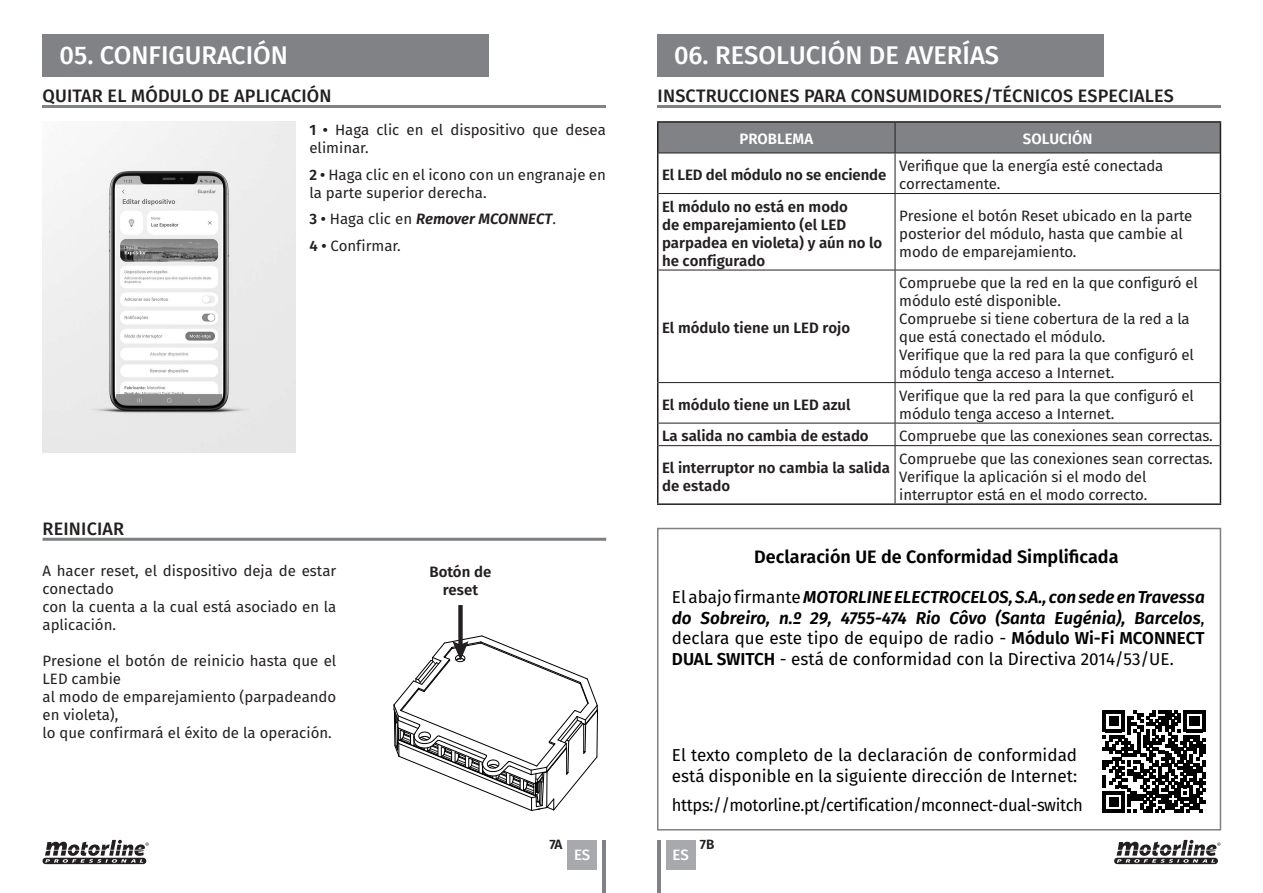
<style>
.page{position:relative;width:1263px;height:893px;background:#fff}
.page>*{position:absolute;margin:0;border:0;box-sizing:border-box;transform-origin:0 0}
.t1{font:500 25.5px "Fira Sans";color:#fff}
.legenda{font:500 18px "Fira Sans";letter-spacing:.01em;color:#231f20}
.Paragraph_Style_2{font:600 18px "Fira Sans";color:#000}
.Paragraph_Style_2-2{font:italic 600 17.25px/20.7px "Fira Sans";color:#000;text-align:justify}
.Paragraph_Style_2-3{font:17.25px/20.7px "Fira Sans";color:#000}
.Paragraph_Style_2-4{font:17.25px "Fira Sans";letter-spacing:-.02em;color:#000;scale:.96 1}
.Paragraph_Style_2-5{font:15px/18px "Fira Sans";letter-spacing:-.01em;color:#231f20}
.legenda-2{font:15px/18px "Fira Sans";color:#231f20}
.Paragraph_Style_2-6{font:600 15px/18px "Fira Sans";color:#231f20}
.legenda-3{font:italic 600 15px "Fira Sans";color:#231f20}
.Paragraph_Style_2-7{font:600 15px "Fira Sans";color:#fff}
.legenda-4{font:600 15px/18px "Fira Sans";color:#231f20;text-align:center}
.t2{font:500 15px "Fira Sans";color:#fff}
.t3{font:600 13.5px "Fira Sans";color:#231f20}
.s1{font-weight:600}
.s2{font-style:normal}
.s3{font-weight:400;font-style:normal}
</style>
<div class="page">
<img style="left:43px;top:121px;width:252px;height:331px">
<div style="left:657px;top:34px;width:446px;height:43px;background:#808285"></div>
<div style="left:43px;top:34px;width:446px;height:43px;background:#808285"></div>
<hr style="left:43px;top:105px;width:563px;height:3px;background:#808285">
<hr style="left:657px;top:105px;width:563px;height:3px;background:#808285">
<div style="left:666px;top:840px;width:30px;height:29px;background:#a8a9ad"></div>
<div style="left:567px;top:840px;width:30px;height:29px;background:#a8a9ad"></div>
<hr style="left:603px;top:840px;width:3px;height:53px;background:#808285">
<hr style="left:657px;top:840px;width:3px;height:53px;background:#808285">
<div style="left:458px;top:605px;width:5px;height:42px;background:#231f20"></div>
<svg style="left:393px;top:635px;width:205px;height:176px"></svg>
<hr style="left:43px;top:538px;width:563px;height:3px;background:#7d8082">
<svg style="left:657px;top:527px;width:565px;height:304px"></svg>
<svg style="left:1103px;top:710px;width:102px;height:103px"></svg>
<svg style="left:1114px;top:840px;width:106px;height:24px"></svg>
<svg style="left:43px;top:840px;width:106px;height:24px"></svg>
<div style="left:658px;top:123px;width:562px;height:30px;background:#808285"></div>
<svg style="left:658px;top:154px;width:562px;height:349px"></svg>
<hr style="left:657px;top:121px;width:238px;height:2px;background:#231f20">
<hr style="left:657px;top:123px;width:1px;height:30px;background:#231f20">
<hr style="left:895px;top:121px;width:326px;height:2px;background:#231f20">
<hr style="left:1220px;top:123px;width:1px;height:30px;background:#231f20">
<hr style="left:657px;top:153px;width:1px;height:40px;background:#231f20">
<hr style="left:1220px;top:153px;width:1px;height:40px;background:#231f20">
<hr style="left:657px;top:193px;width:1px;height:77px;background:#231f20">
<hr style="left:1220px;top:193px;width:1px;height:77px;background:#231f20">
<hr style="left:657px;top:270px;width:1px;height:113px;background:#231f20">
<hr style="left:1220px;top:270px;width:1px;height:113px;background:#231f20">
<hr style="left:657px;top:383px;width:1px;height:40px;background:#231f20">
<hr style="left:1220px;top:383px;width:1px;height:40px;background:#231f20">
<svg style="left:657px;top:423px;width:1px;height:23px"></svg>
<svg style="left:1220px;top:423px;width:1px;height:23px"></svg>
<hr style="left:657px;top:446px;width:1px;height:57px;background:#231f20">
<hr style="left:1220px;top:446px;width:1px;height:57px;background:#231f20">
<hr style="left:657px;top:503px;width:238px;height:2px;background:#231f20">
<hr style="left:895px;top:503px;width:326px;height:2px;background:#231f20">
<hr style="left:895px;top:123px;width:1px;height:30px;background:#231f20">
<hr style="left:658px;top:153px;width:237px;height:1px;background:#231f20">
<hr style="left:895px;top:153px;width:325px;height:1px;background:#231f20">
<hr style="left:895px;top:153px;width:1px;height:40px;background:#231f20">
<hr style="left:658px;top:193px;width:237px;height:1px;background:#231f20">
<hr style="left:895px;top:193px;width:325px;height:1px;background:#231f20">
<hr style="left:895px;top:194px;width:1px;height:76px;background:#231f20">
<hr style="left:658px;top:270px;width:237px;height:1px;background:#231f20">
<hr style="left:895px;top:270px;width:325px;height:1px;background:#231f20">
<hr style="left:895px;top:270px;width:1px;height:112px;background:#231f20">
<hr style="left:658px;top:382px;width:237px;height:1px;background:#231f20">
<hr style="left:895px;top:382px;width:325px;height:1px;background:#231f20">
<hr style="left:895px;top:383px;width:1px;height:40px;background:#231f20">
<hr style="left:658px;top:423px;width:237px;height:1px;background:#231f20">
<hr style="left:895px;top:423px;width:325px;height:1px;background:#231f20">
<svg style="left:895px;top:423px;width:1px;height:22px"></svg>
<hr style="left:658px;top:445px;width:237px;height:1px;background:#231f20">
<hr style="left:895px;top:445px;width:325px;height:1px;background:#231f20">
<hr style="left:895px;top:446px;width:1px;height:57px;background:#231f20">
<p class="t1" style="left:60px;top:35px;width:230px">05. CONFIGURACIÓN</p>
<p class="legenda" style="left:43px;top:81px;width:290px">QUITAR EL MÓDULO DE APLICACIÓN</p>
<p class="legenda" style="left:43px;top:514px;width:83px">REINICIAR</p>
<p class="legenda-2" style="left:309px;top:121px;width:298px"><span class="s1">1 •</span> Haga clic en el dispositivo que desea eliminar.</p>
<p class="legenda-2" style="left:309px;top:165px;width:298px"><span class="s1">2 •</span> Haga clic en el icono con un engranaje en la parte superior derecha.</p>
<p class="legenda-3" style="left:309px;top:207px;width:248px"><span class="s2">3 •</span> <span class="s3">Haga clic en</span> Remover MCONNECT<span class="s3">.</span></p>
<p class="legenda-2" style="left:309px;top:236px;width:93px"><span class="s1">4 •</span> Confirmar.</p>
<p class="legenda-2" style="left:43px;top:562px;width:295px">A hacer reset, el dispositivo deja de estar conectado</p>
<p class="legenda-2" style="left:43px;top:598px;width:295px">con la cuenta a la cual está asociado en la aplicación.</p>
<p class="legenda-2" style="left:43px;top:652px;width:295px">Presione el botón de reinicio hasta que el<br>LED cambie</p>
<p class="legenda-2" style="left:43px;top:688px;width:295px">al modo de emparejamiento (parpadeando en violeta),</p>
<p class="legenda-2" style="left:43px;top:724px;width:291px">lo que confirmará el éxito de la operación.</p>
<p class="legenda-4" style="left:429px;top:562px;width:63px">Botón de reset</p>
<p class="t1" style="left:674px;top:35px;width:327px">06. RESOLUCIÓN DE AVERÍAS</p>
<p class="legenda" style="left:658px;top:81px;width:518px">INSCTRUCCIONES PARA CONSUMIDORES/TÉCNICOS ESPECIALES</p>
<p class="Paragraph_Style_2-7" style="left:739px;top:127px;width:75px">PROBLEMA</p>
<p class="Paragraph_Style_2-7" style="left:1023px;top:127px;width:71px">SOLUCIÓN</p>
<p class="Paragraph_Style_2-6" style="left:662px;top:165px;width:226px">El LED del módulo no se enciende</p>
<p class="Paragraph_Style_2-5" style="left:899px;top:157px;width:266px">Verifique que la energía esté conectada correctamente.</p>
<p class="Paragraph_Style_2-6" style="left:662px;top:197px;width:222px">El módulo no está en modo<br>de emparejamiento (el LED parpadea en violeta) y aún no lo he configurado</p>
<p class="Paragraph_Style_2-5" style="left:899px;top:206px;width:295px">Presione el botón Reset ubicado en la parte posterior del módulo, hasta que cambie al modo de emparejamiento.</p>
<p class="Paragraph_Style_2-6" style="left:662px;top:318px;width:190px">El módulo tiene un LED rojo</p>
<p class="Paragraph_Style_2-5" style="left:899px;top:274px;width:300px">Compruebe que la red en la que configuró el módulo esté disponible.</p>
<p class="Paragraph_Style_2-5" style="left:899px;top:310px;width:292px">Compruebe si tiene cobertura de la red a la que está conectado el módulo.</p>
<p class="Paragraph_Style_2-5" style="left:899px;top:346px;width:296px">Verifique que la red para la que configuró el módulo tenga acceso a Internet.</p>
<p class="Paragraph_Style_2-6" style="left:662px;top:395px;width:190px">El módulo tiene un LED azul</p>
<p class="Paragraph_Style_2-5" style="left:899px;top:386px;width:296px">Verifique que la red para la que configuró el módulo tenga acceso a Internet.</p>
<p class="Paragraph_Style_2-6" style="left:662px;top:426px;width:208px">La salida no cambia de estado</p>
<p class="Paragraph_Style_2-5" style="left:899px;top:427px;width:315px">Compruebe que las conexiones sean correctas.</p>
<p class="Paragraph_Style_2-6" style="left:662px;top:458px;width:229px">El interruptor no cambia la salida de estado</p>
<p class="Paragraph_Style_2-5" style="left:899px;top:449px;width:315px">Compruebe que las conexiones sean correctas.</p>
<p class="Paragraph_Style_2-5" style="left:899px;top:467px;width:250px">Verifique la aplicación si el modo del interruptor está en el modo correcto.</p>
<p class="Paragraph_Style_2" style="left:754px;top:542px;width:366px">Declaración UE de Conformidad Simplificada</p>
<p class="Paragraph_Style_2-2" style="left:672px;top:586px;width:534px"><span class="s3">El abajo firmante</span> MOTORLINE ELECTROCELOS, S.A., con sede en Travessa do Sobreiro, n.º 29, 4755-474 Rio Côvo (Santa Eugénia), Barcelos<span class="s3">, declara que este tipo de equipo de radio -</span> <span class="s2">Módulo Wi-Fi MCONNECT DUAL SWITCH</span> <span class="s3">- está de conformidad con la Directiva 2014/53/UE.</span></p>
<p class="Paragraph_Style_2-3" style="left:672px;top:744px;width:407px">El texto completo de la declaración de conformidad está disponible en la siguiente dirección de Internet:</p>
<p class="Paragraph_Style_2-4" style="left:672px;top:792px;width:430px">https://motorline.pt/certification/mconnect-dual-switch</p>
<p class="t3" style="left:549px;top:833px;width:15px">7A</p>
<p class="t3" style="left:700px;top:833px;width:16px">7B</p>
<p class="t2" style="left:574px;top:842px;width:18px">ES</p>
<p class="t2" style="left:673px;top:842px;width:18px">ES</p>
</div>
